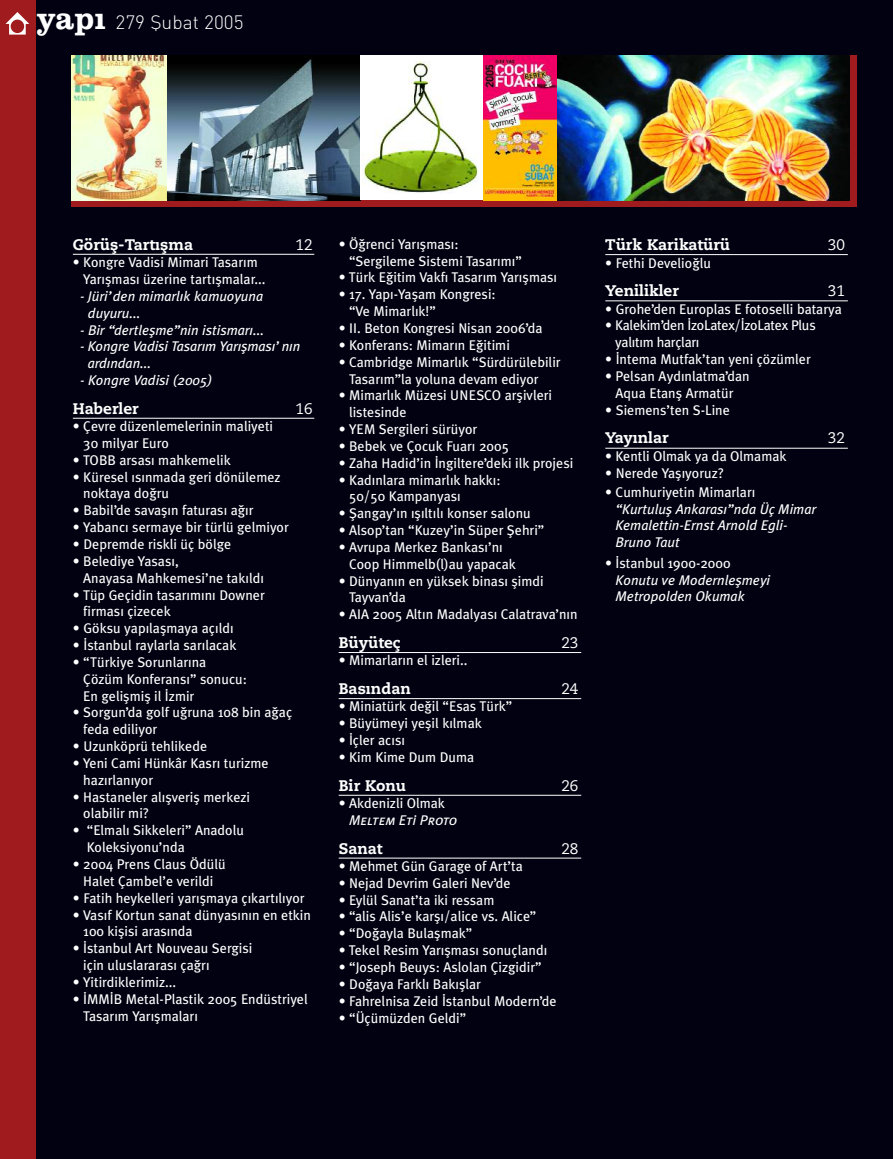
<style>
.page{position:relative;width:893px;height:1159px;background:#fff}
.page>*{position:absolute;margin:0;border:0;box-sizing:border-box;transform-origin:0 0}
.t1{font:300 19.2px "DI Nbek";color:#fff}
.t2{font:15.3px "Caecilia Heavy Ti";color:#fff}
.t3{font:15.3px "Caecilia Roman Ti";color:#fff}
.t4{font:14.1px/16.8px "Meta Plus Book Roman Ti";color:#fff}
.t5{font:14.1px/16.8px "Meta Plus Book Italic Ti";color:#fff}
.t6{font:14.1px/16.8px "Meta Plus Book Roman Ti";letter-spacing:-.02em;color:#fff}
.t7{font:14.1px "Meta Plus Book Caps Italic Ti";color:#fff}
.s1{font-family:"Clarendom";font-weight:700;font-size:31.8px}
</style>
<div class="page">
<div style="left:0;top:1px;width:892px;height:1157px;background:#010111"></div>
<hr style="left:73px;top:254px;width:241px;height:1px;background:#fff">
<hr style="left:73px;top:418px;width:241px;height:1px;background:#fff">
<hr style="left:339px;top:652px;width:242px;height:1px;background:#fff">
<hr style="left:339px;top:698px;width:242px;height:1px;background:#fff">
<hr style="left:339px;top:794px;width:242px;height:1px;background:#fff">
<hr style="left:339px;top:857px;width:242px;height:1px;background:#fff">
<hr style="left:605px;top:254px;width:242px;height:1px;background:#fff">
<hr style="left:605px;top:300px;width:242px;height:1px;background:#fff">
<hr style="left:605px;top:448px;width:242px;height:1px;background:#fff">
<div style="left:0;top:1px;width:35px;height:1157px;background:#a01b1e"></div>
<div style="left:72px;top:55px;width:784px;height:152px;background:#a01b1e"></div>
<svg style="left:6px;top:12px;width:23px;height:23px"></svg>
<img style="left:166px;top:55px;width:194px;height:145px">
<img style="left:72px;top:55px;width:94px;height:145px">
<div style="left:360px;top:55px;width:124px;height:145px;background:#fff"></div>
<img style="left:362px;top:61px;width:116px;height:132px">
<img style="left:483px;top:55px;width:75px;height:145px">
<img style="left:558px;top:55px;width:291px;height:145px">
<h1 class="t1" style="left:37px;top:11px;width:208px"><span class="s1">yap›</span> 279 fiubat 2005</h1>
<p class="t2" style="left:73px;top:235px;width:122px">Görüfl-Tart›flma</p>
<p class="t3" style="left:295px;top:235px;width:19px">12</p>
<p class="t4" style="left:83px;top:254px;width:184px;text-indent:-10px">• Kongre Vadisi Mimari Tasar›m<br>Yar›flmas› üzerine tart›flmalar...</p>
<p class="t5" style="left:88px;top:287px;width:177px;text-indent:-8px">- Jüri’den mimarl›k kamuoyuna duyuru...</p>
<p class="t5" style="left:80px;top:321px;width:186px">- Bir “dertleflme”nin istismar›...</p>
<p class="t5" style="left:88px;top:338px;width:214px;text-indent:-8px">- Kongre Vadisi Tasar›m Yar›flmas›’n›n ard›ndan...</p>
<p class="t5" style="left:80px;top:371px;width:134px">- Kongre Vadisi (2005)</p>
<p class="t2" style="left:73px;top:399px;width:67px">Haberler</p>
<p class="t3" style="left:295px;top:399px;width:19px">16</p>
<p class="t4" style="left:83px;top:418px;width:191px;text-indent:-10px">• Çevre düzenlemelerinin maliyeti<br>30 milyar Euro</p>
<p class="t4" style="left:73px;top:451px;width:159px">• TOBB arsas› mahkemelik</p>
<p class="t4" style="left:83px;top:468px;width:199px;text-indent:-10px">• Küresel ›s›nmada geri dönülemez noktaya do¤ru</p>
<p class="t4" style="left:73px;top:502px;width:182px">• Babil’de savafl›n faturas› a¤›r</p>
<p class="t4" style="left:73px;top:519px;width:217px">• Yabanc› sermaye bir türlü gelmiyor</p>
<p class="t4" style="left:73px;top:535px;width:160px">• Depremde riskli üç bölge</p>
<p class="t4" style="left:83px;top:552px;width:182px;text-indent:-10px">• Belediye Yasas›,<br>Anayasa Mahkemesi’ne tak›ld›</p>
<p class="t4" style="left:83px;top:586px;width:183px;text-indent:-10px">• Tüp Geçidin tasar›m›n› Downer firmas› çizecek</p>
<p class="t4" style="left:73px;top:619px;width:162px">• Göksu yap›laflmaya aç›ld›</p>
<p class="t4" style="left:73px;top:636px;width:165px">• ‹stanbul raylarla sar›lacak</p>
<p class="t4" style="left:83px;top:653px;width:165px;text-indent:-10px">• “Türkiye Sorunlar›na<br>Çözüm Konferans›” sonucu:<br>En geliflmifl il ‹zmir</p>
<p class="t4" style="left:83px;top:704px;width:210px;text-indent:-10px">• Sorgun’da golf u¤runa 108 bin a¤aç feda ediliyor</p>
<p class="t4" style="left:73px;top:737px;width:136px">• Uzunköprü tehlikede</p>
<p class="t4" style="left:83px;top:754px;width:187px;text-indent:-10px">• Yeni Cami Hünkâr Kasr› turizme haz›rlan›yor</p>
<p class="t4" style="left:83px;top:788px;width:168px;text-indent:-10px">• Hastaneler al›flverifl merkezi olabilir mi?</p>
<p class="t4" style="left:87px;top:821px;width:159px;text-indent:-14px">• “Elmal› Sikkeleri” Anadolu<br>Koleksiyonu’nda</p>
<p class="t4" style="left:73px;top:855px;width:154px;text-align:center">• 2004 Prens Claus Ödülü<br>Halet Çambel’e verildi</p>
<p class="t4" style="left:73px;top:889px;width:233px">• Fatih heykelleri yar›flmaya ç›kart›l›yor</p>
<p class="t4" style="left:83px;top:906px;width:229px;text-indent:-10px">• Vas›f Kortun sanat dünyas›n›n en etkin<br>100 kiflisi aras›nda</p>
<p class="t4" style="left:83px;top:939px;width:171px;text-indent:-10px">• ‹stanbul Art Nouveau Sergisi için uluslararas› ça¤r›</p>
<p class="t4" style="left:73px;top:973px;width:105px">• Yitirdiklerimiz...</p>
<p class="t4" style="left:83px;top:990px;width:226px;text-indent:-10px">• ‹MM‹B Metal-Plastik 2005 Endüstriyel<br>Tasar›m Yar›flmalar›</p>
<p class="t4" style="left:349px;top:235px;width:174px;text-indent:-10px">• Ö¤renci Yar›flmas›: “Sergileme Sistemi Tasar›m›”</p>
<p class="t4" style="left:339px;top:269px;width:220px">• Türk E¤itim Vakf› Tasar›m Yar›flmas›</p>
<p class="t4" style="left:349px;top:286px;width:148px;text-indent:-10px">• 17. Yap›-Yaflam Kongresi: “Ve Mimarl›k!”</p>
<p class="t4" style="left:339px;top:319px;width:205px">• II. Beton Kongresi Nisan 2006’da</p>
<p class="t4" style="left:339px;top:336px;width:173px">• Konferans: Mimar›n E¤itimi</p>
<p class="t4" style="left:349px;top:353px;width:213px;text-indent:-10px">• Cambridge Mimarl›k “Sürdürülebilir<br>Tasar›m”la yoluna devam ediyor</p>
<p class="t4" style="left:349px;top:387px;width:205px;text-indent:-10px">• Mimarl›k Müzesi UNESCO arflivleri listesinde</p>
<p class="t4" style="left:339px;top:420px;width:140px">• YEM Sergileri sürüyor</p>
<p class="t4" style="left:339px;top:437px;width:172px">• Bebek ve Çocuk Fuar› 2005</p>
<p class="t4" style="left:339px;top:454px;width:236px">• Zaha Hadid’in ‹ngiltere’deki ilk projesi</p>
<p class="t4" style="left:349px;top:471px;width:153px;text-indent:-10px">• Kad›nlara mimarl›k hakk›:<br>50/50 Kampanyas›</p>
<p class="t4" style="left:339px;top:505px;width:193px">• fiangay’›n ›fl›lt›l› konser salonu</p>
<p class="t4" style="left:339px;top:521px;width:207px">• Alsop’tan “Kuzey’in Süper fiehri”</p>
<p class="t4" style="left:349px;top:538px;width:168px;text-indent:-10px">• Avrupa Merkez Bankas›’n›<br>Coop Himmelb(l)au yapacak</p>
<p class="t4" style="left:349px;top:572px;width:196px;text-indent:-10px">• Dünyan›n en yüksek binas› flimdi<br>Tayvan’da</p>
<p class="t4" style="left:339px;top:606px;width:240px">• AIA 2005 Alt›n Madalyas› Calatrava’n›n</p>
<p class="t2" style="left:338px;top:633px;width:63px">Büyüteç</p>
<p class="t3" style="left:561px;top:633px;width:19px">23</p>
<p class="t4" style="left:338px;top:652px;width:130px">• Mimarlar›n el izleri..</p>
<p class="t2" style="left:338px;top:679px;width:74px">Bas›ndan</p>
<p class="t3" style="left:561px;top:679px;width:19px">24</p>
<p class="t4" style="left:338px;top:698px;width:175px">• Miniatürk de¤il “Esas Türk”</p>
<p class="t4" style="left:338px;top:714px;width:145px">• Büyümeyi yeflil k›lmak</p>
<p class="t4" style="left:338px;top:731px;width:68px">• ‹çler ac›s›</p>
<p class="t4" style="left:338px;top:748px;width:137px">• Kim Kime Dum Duma</p>
<p class="t2" style="left:338px;top:776px;width:69px">Bir Konu</p>
<p class="t3" style="left:561px;top:776px;width:19px">26</p>
<p class="t4" style="left:338px;top:794px;width:108px">• Akdenizli Olmak</p>
<p class="t7" style="left:349px;top:811px;width:110px">Meltem Eti Proto</p>
<p class="t2" style="left:338px;top:839px;width:45px">Sanat</p>
<p class="t3" style="left:561px;top:839px;width:19px">28</p>
<p class="t4" style="left:338px;top:857px;width:186px">• Mehmet Gün Garage of Art’ta</p>
<p class="t4" style="left:338px;top:874px;width:173px">• Nejad Devrim Galeri Nev’de</p>
<p class="t4" style="left:338px;top:891px;width:157px">• Eylül Sanat’ta iki ressam</p>
<p class="t4" style="left:338px;top:908px;width:199px">• “alis Alis’e karfl›/alice vs. Alice”</p>
<p class="t4" style="left:338px;top:924px;width:135px">• “Do¤ayla Bulaflmak”</p>
<p class="t4" style="left:338px;top:941px;width:210px">• Tekel Resim Yar›flmas› sonuçland›</p>
<p class="t4" style="left:338px;top:958px;width:204px">• “Joseph Beuys: Aslolan Çizgidir”</p>
<p class="t4" style="left:338px;top:975px;width:144px">• Do¤aya Farkl› Bak›fllar</p>
<p class="t4" style="left:338px;top:992px;width:219px">• Fahrelnisa Zeid ‹stanbul Modern’de</p>
<p class="t4" style="left:338px;top:1008px;width:129px">• “Üçümüzden Geldi”</p>
<p class="t2" style="left:605px;top:235px;width:126px">Türk Karikatürü</p>
<p class="t3" style="left:827px;top:235px;width:19px">30</p>
<p class="t4" style="left:605px;top:254px;width:107px">• Fethi Develio¤lu</p>
<p class="t2" style="left:605px;top:282px;width:75px">Yenilikler</p>
<p class="t3" style="left:827px;top:282px;width:19px">31</p>
<p class="t4" style="left:605px;top:300px;width:238px">• Grohe’den Europlas E fotoselli batarya</p>
<p class="t6" style="left:615px;top:317px;width:202px;text-indent:-10px">• Kalekim’den ‹zoLatex/‹zoLatex Plus yal›t›m harçlar›</p>
<p class="t4" style="left:605px;top:351px;width:207px">• ‹ntema Mutfak’tan yeni çözümler</p>
<p class="t4" style="left:605px;top:367px;width:146px;text-align:center">• Pelsan Ayd›nlatma’dan<br>Aqua Etanfl Armatür</p>
<p class="t4" style="left:605px;top:401px;width:126px">• Siemens’ten S-Line</p>
<p class="t2" style="left:605px;top:429px;width:65px">Yay›nlar</p>
<p class="t3" style="left:827px;top:429px;width:19px">32</p>
<p class="t4" style="left:605px;top:448px;width:183px">• Kentli Olmak ya da Olmamak</p>
<p class="t4" style="left:605px;top:464px;width:120px">• Nerede Yafl›yoruz?</p>
<p class="t4" style="left:605px;top:483px;width:152px">• Cumhuriyetin Mimarlar›</p>
<p class="t5" style="left:615px;top:500px;width:202px">“Kurtulufl Ankaras›”nda Üç Mimar<br>Kemalettin-Ernst Arnold Egli-<br>Bruno Taut</p>
<p class="t4" style="left:605px;top:554px;width:127px">• ‹stanbul 1900-2000</p>
<p class="t5" style="left:615px;top:571px;width:156px">Konutu ve Modernleflmeyi<br>Metropolden Okumak</p>
</div>
